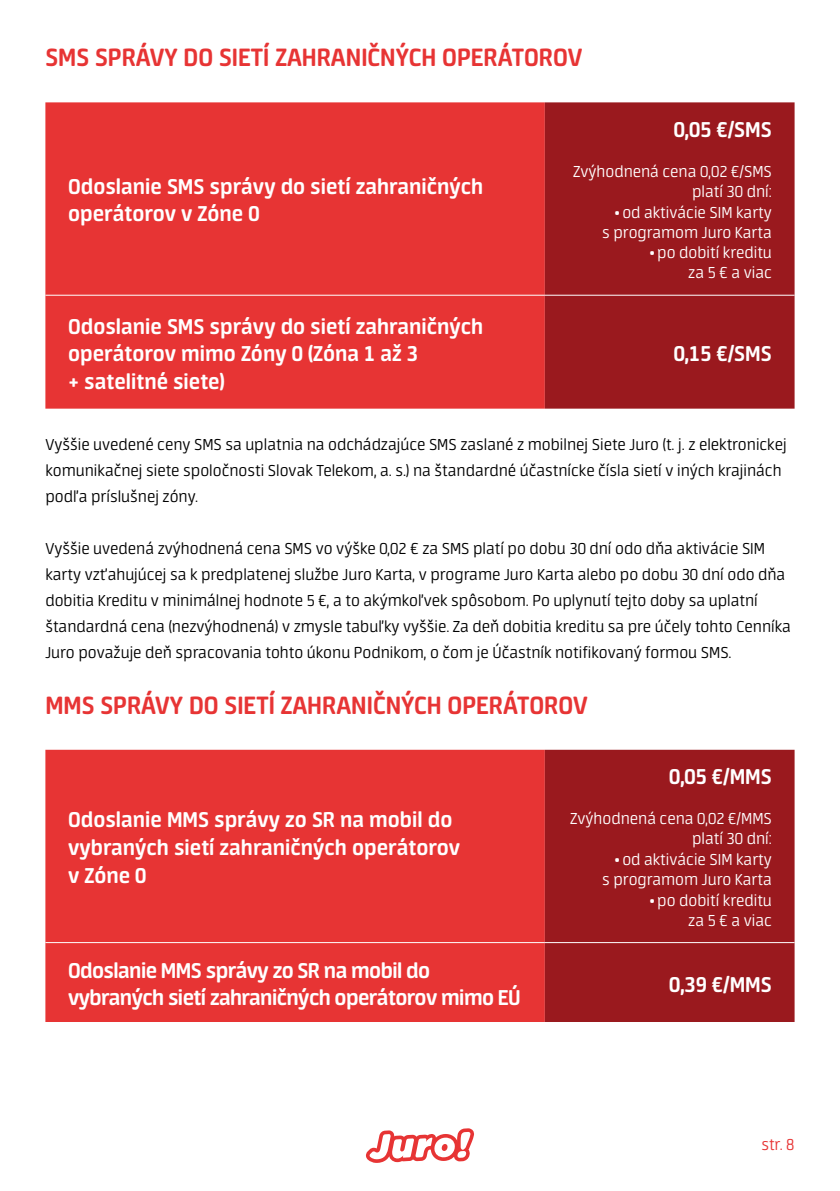
<style>
.page{position:relative;width:840px;height:1191px;background:#fff}
.page>*{position:absolute;margin:0;border:0;box-sizing:border-box;transform-origin:0 0}
.t1{font:700 28px "Neuron";color:#e73434}
.t2{font:700 24px/27.6px "Neuron";color:#fff}
.t3{font:700 24px/27.6px "Neuron";letter-spacing:-.025em;color:#fff}
.t4{font:300 18px/26px "Neuron";color:#000}
.t5{font:300 18px/20px "Neuron";color:#fff;text-align:right}
.t6{font:300 18px "Neuron";color:#e73434}
</style>
<div class="page">
<svg style="left:366px;top:1128px;width:108px;height:34px"></svg>
<div style="left:45px;top:102px;width:499px;height:306px;background:#e73434"></div>
<div style="left:544px;top:102px;width:250px;height:306px;background:#9a191e"></div>
<hr style="left:45px;top:295px;width:499px;height:1px;background:#fff">
<hr style="left:544px;top:295px;width:250px;height:1px;background:#fff">
<div style="left:45px;top:749px;width:499px;height:273px;background:#e73434"></div>
<div style="left:544px;top:749px;width:250px;height:273px;background:#9a191e"></div>
<hr style="left:45px;top:942px;width:499px;height:1px;background:#fff">
<hr style="left:544px;top:942px;width:250px;height:1px;background:#fff">
<h1 class="t1" style="left:45px;top:42px;width:538px">SMS SPRÁVY DO SIETÍ ZAHRANIČNÝCH OPERÁTOROV</h1>
<h2 class="t2" style="left:68px;top:172px;width:416px">Odoslanie SMS správy do sietí zahraničných operátorov v Zóne 0</h2>
<h2 class="t2" style="left:68px;top:312px;width:416px">Odoslanie SMS správy do sietí zahraničných operátorov mimo Zóny 0 (Zóna 1 až 3<br>+ satelitné siete)</h2>
<h2 class="t2" style="left:673px;top:115px;width:99px">0,05 €/SMS</h2>
<p class="t5" style="left:573px;top:161px;width:200px">Zvýhodnená cena 0,02 €/SMS platí 30 dní:</p>
<p class="t5" style="left:602px;top:202px;width:171px">• od aktivácie SIM karty<br>s programom Juro Karta</p>
<p class="t5" style="left:649px;top:243px;width:123px">• po dobití kreditu za 5 € a viac</p>
<h2 class="t2" style="left:673px;top:340px;width:99px">0,15 €/SMS</h2>
<p class="t4" style="left:45px;top:431px;width:742px">Vyššie uvedené ceny SMS sa uplatnia na odchádzajúce SMS zaslané z mobilnej Siete Juro (t. j. z elektronickej komunikačnej siete spoločnosti Slovak Telekom, a. s.) na štandardné účastnícke čísla sietí v iných krajinách podľa príslušnej zóny.</p>
<p class="t4" style="left:45px;top:535px;width:746px">Vyššie uvedená zvýhodnená cena SMS vo výške 0,02 € za SMS platí po dobu 30 dní odo dňa aktivácie SIM karty vzťahujúcej sa k predplatenej službe Juro Karta, v programe Juro Karta alebo po dobu 30 dní odo dňa dobitia Kreditu v minimálnej hodnote 5 €, a to akýmkoľvek spôsobom. Po uplynutí tejto doby sa uplatní štandardná cena (nezvýhodnená) v zmysle tabuľky vyššie. Za deň dobitia kreditu sa pre účely tohto Cenníka Juro považuje deň spracovania tohto úkonu Podnikom, o čom je Účastník notifikovaný formou SMS.</p>
<h1 class="t1" style="left:45px;top:689px;width:543px">MMS SPRÁVY DO SIETÍ ZAHRANIČNÝCH OPERÁTOROV</h1>
<h2 class="t2" style="left:68px;top:806px;width:393px">Odoslanie MMS správy zo SR na mobil do vybraných sietí zahraničných operátorov v Zóne 0</h2>
<h2 class="t3" style="left:68px;top:956px;width:454px">Odoslanie MMS správy zo SR na mobil do vybraných sietí zahraničných operátorov mimo EÚ</h2>
<h2 class="t2" style="left:668px;top:762px;width:104px">0,05 €/MMS</h2>
<p class="t5" style="left:570px;top:808px;width:203px">Zvýhodnená cena 0,02 €/MMS platí 30 dní:</p>
<p class="t5" style="left:602px;top:849px;width:171px">• od aktivácie SIM karty<br>s programom Juro Karta</p>
<p class="t5" style="left:649px;top:890px;width:123px">• po dobití kreditu za 5 € a viac</p>
<h2 class="t2" style="left:668px;top:970px;width:104px">0,39 €/MMS</h2>
<p class="t6" style="left:761px;top:1135px;width:35px">str. 8</p>
</div>
